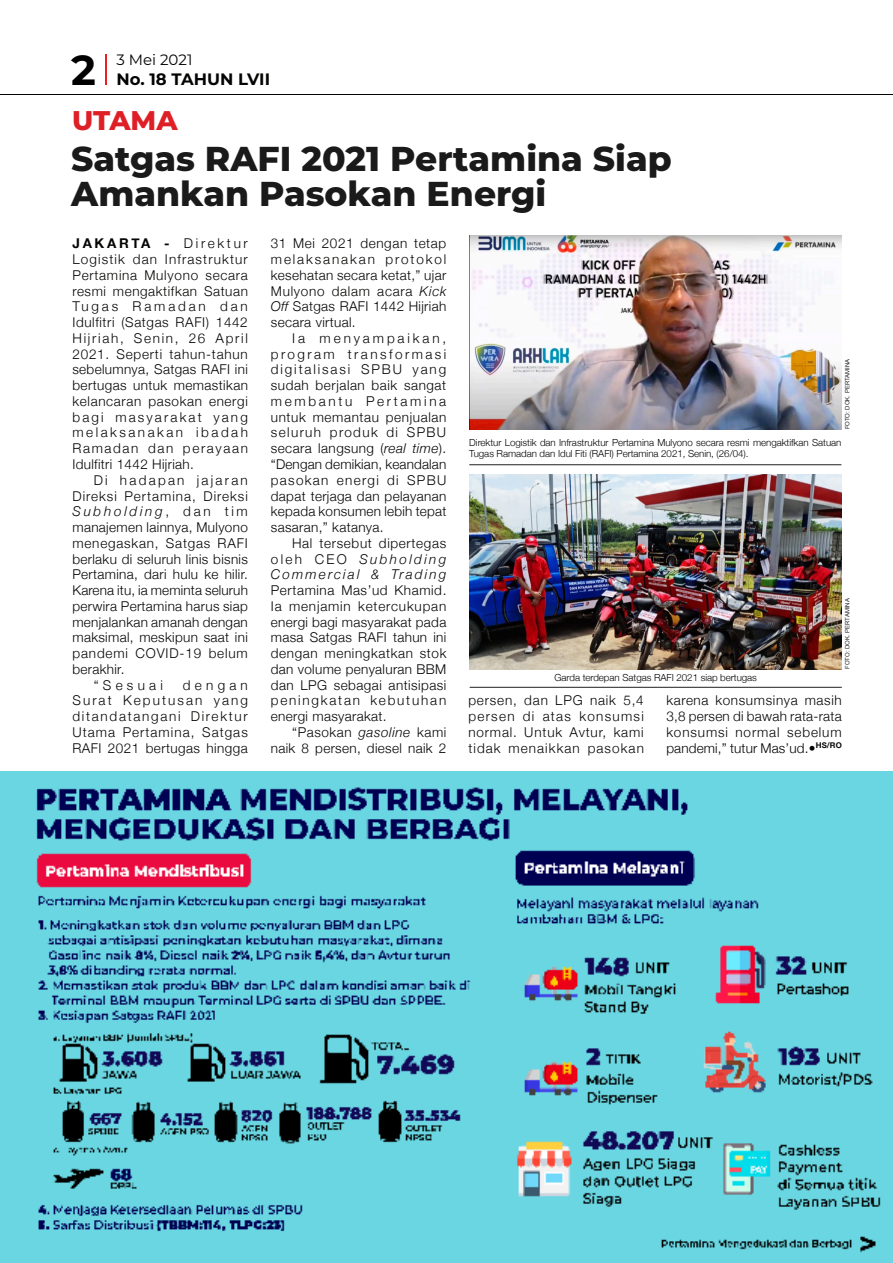
<style>
.page{position:relative;width:893px;height:1263px;background:#fff}
.page>*{position:absolute;margin:0;border:0;box-sizing:border-box;transform-origin:0 0}
.t1{font:700 42px "Montserrat";color:#000}
.isi_a3{font:800 34.5px/34.5px "Montserrat";color:#1a1a1a}
.isi_a3-2{font:800 27px "Montserrat";letter-spacing:-.005em;color:#de1f26}
.t2{font:700 16.5px "Montserrat";color:#040503}
.t3{font:15px "Montserrat";color:#040503}
.isi_a3-3{font:300 13.5px/15.8px "Helvetica Neue";letter-spacing:.03em;color:#040503;text-align:justify}
.isi_a3-4{font:300 9.75px/11.2px "Helvetica Neue";letter-spacing:-.005em;color:#040503}
.t4{font:6px "Arial";color:#231f20}
.s1{font-weight:700}
.s2{font-style:italic}
</style>
<div class="page">
<hr style="left:105px;top:54px;width:2px;height:31px;background:#ee1d23">
<hr style="left:0;top:94px;width:893px;height:1px;background:#040503">
<hr style="left:469px;top:464px;width:372px;height:1px;background:#231f20">
<img style="left:469px;top:235px;width:372px;height:194px">
<img style="left:0;top:772px;width:892px;height:491px">
<hr style="left:892px;top:772px;width:1px;height:491px;background:#1779bf">
<hr style="left:470px;top:687px;width:372px;height:1px;background:#231f20">
<img style="left:470px;top:475px;width:372px;height:194px">
<p class="t3" style="left:116px;top:50px;width:78px">3 Mei 2021</p>
<p class="t1" style="left:71px;top:39px;width:26px">2</p>
<p class="t2" style="left:116px;top:67px;width:155px">No. 18 TAHUN LVII</p>
<p class="isi_a3-2" style="left:72px;top:101px;width:107px">UTAMA</p>
<p class="isi_a3" style="left:71px;top:140px;width:602px">Satgas RAFI 2021 Pertamina Siap<br>Amankan Pasokan Energi</p>
<p class="isi_a3-3" style="left:72px;top:235px;width:177px"><span class="s1">JAKARTA -</span> Direktur Logistik dan Infrastruktur Pertamina Mulyono secara resmi mengaktifkan Satuan Tugas Ramadan dan Idulfitri (Satgas RAFI) 1442<br>Hijriah, Senin, 26 April 2021. Seperti tahun-tahun sebelumnya, Satgas RAFI ini bertugas untuk memastikan kelancaran pasokan energi bagi masyarakat yang melaksanakan ibadah Ramadan dan perayaan Idulfitri 1442 Hijriah.</p>
<p class="isi_a3-3" style="left:72px;top:471px;width:177px;text-indent:21px">Di hadapan jajaran Direksi Pertamina, Direksi <span class="s2">Subholding</span>, dan tim manajemen lainnya, Mulyono menegaskan, Satgas RAFI berlaku di seluruh linis bisnis Pertamina, dari hulu ke hilir.<br>Karena itu, ia meminta seluruh perwira Pertamina harus siap menjalankan amanah dengan maksimal, meskipun saat ini pandemi COVID-19 belum berakhir.</p>
<p class="isi_a3-3" style="left:94px;top:676px;width:71px">“Sesuai</p>
<p class="isi_a3-3" style="left:72px;top:676px;width:177px;text-indent:110px">dengan Surat Keputusan yang ditandatangani Direktur Utama Pertamina, Satgas RAFI 2021 bertugas hingga</p>
<p class="isi_a3-3" style="left:271px;top:235px;width:177px">31 Mei 2021 dengan tetap melaksanakan protokol kesehatan secara ketat,” ujar Mulyono dalam acara <span class="s2">Kick Off</span> Satgas RAFI 1442 Hijriah secara virtual.</p>
<p class="isi_a3-3" style="left:271px;top:329px;width:177px;text-indent:21px">Ia menyampaikan, program transformasi digitalisasi SPBU yang sudah berjalan baik sangat membantu Pertamina untuk memantau penjualan seluruh produk di SPBU secara langsung (<span class="s2">real time</span>). “Dengan demikian, keandalan pasokan energi di SPBU dapat terjaga dan pelayanan kepada konsumen lebih tepat sasaran,” katanya.</p>
<p class="isi_a3-3" style="left:271px;top:534px;width:177px;text-indent:21px">Hal tersebut dipertegas oleh CEO <span class="s2">Subholding Commercial &amp; Trading </span>Pertamina Mas’ud Khamid.<br>Ia menjamin ketercukupan energi bagi masyarakat pada masa Satgas RAFI tahun ini dengan meningkatkan stok dan volume penyaluran BBM dan LPG sebagai antisipasi peningkatan kebutuhan energi masyarakat.</p>
<p class="isi_a3-3" style="left:271px;top:723px;width:177px;text-align:right">“Pasokan <span class="s2">gasoline</span> kami naik 8 persen, diesel naik 2</p>
<p class="t4" style="left:843px;top:429px;width:72px;rotate:-90deg">FOTO: DOK. PERTAMINA</p>
<p class="isi_a3-4" style="left:469px;top:436px;width:374px">Direktur Logistik dan Infrastruktur Pertamina Mulyono secara resmi mengaktifkan Satuan<br>Tugas Ramadan dan Idul Fiti (RAFI) Pertamina 2021, Senin, (26/04).</p>
<p class="isi_a3-4" style="left:554px;top:671px;width:204px">Garda terdepan Satgas RAFI 2021 siap bertugas</p>
<p class="t4" style="left:843px;top:669px;width:72px;rotate:-90deg">FOTO: DOK. PERTAMINA</p>
<p class="isi_a3-3" style="left:468px;top:692px;width:177px">persen, dan LPG naik 5,4 persen di atas konsumsi normal. Untuk Avtur, kami tidak menaikkan pasokan</p>
<p class="isi_a3-3" style="left:666px;top:692px;width:177px">karena konsumsinya masih 3,8 persen di bawah rata-rata konsumsi normal sebelum pandemi,” tutur Mas’ud.•<sup>HS/RO</sup></p>
</div>
